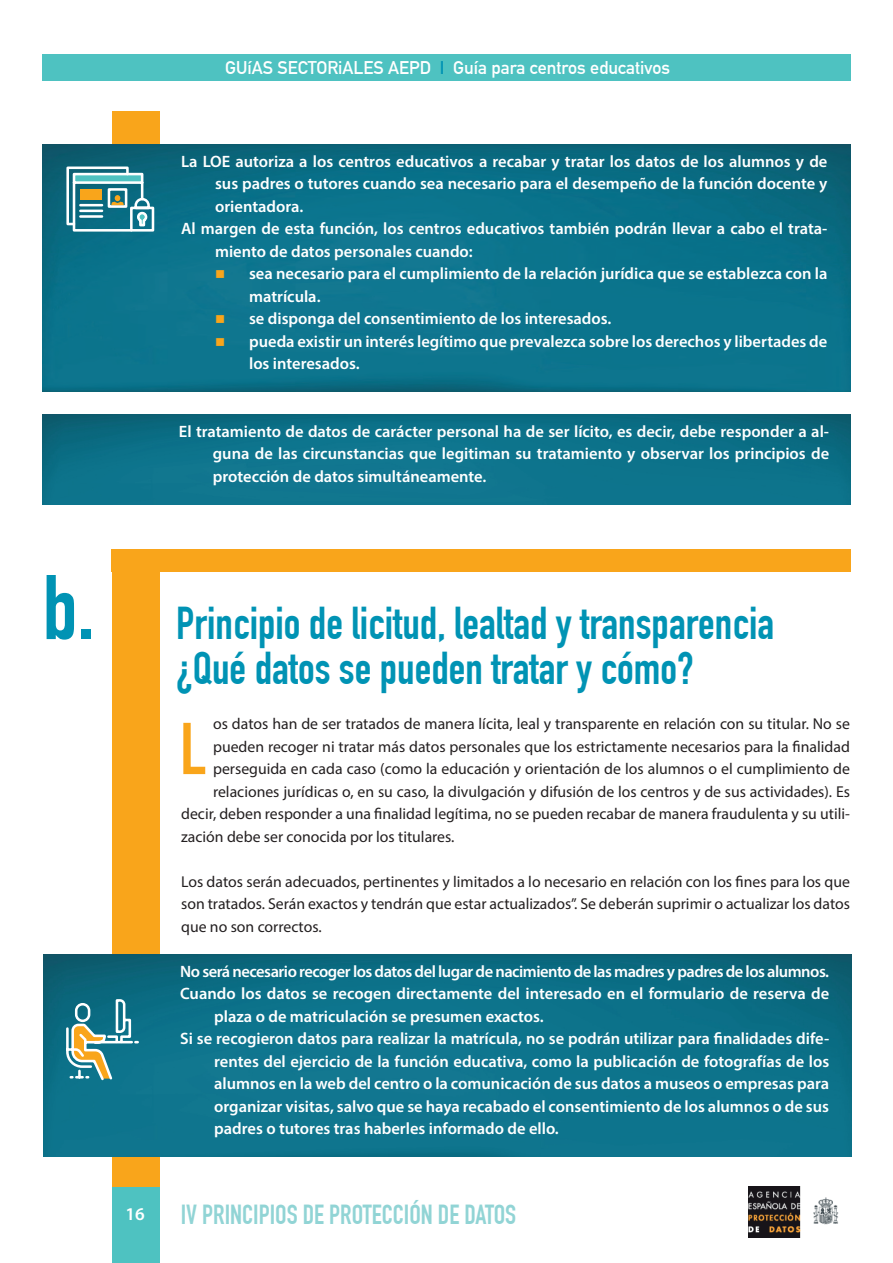
<style>
.page{position:relative;width:893px;height:1263px;background:#fff}
.page>*{position:absolute;margin:0;border:0;box-sizing:border-box;transform-origin:0 0}
.t1{font:700 72px "DIN Condensed";color:#f9a51b}
.t2{font:700 45px/45px "DIN Condensed";color:#0093b4}
.t3{font:700 27px "DIN Condensed";color:#91d4d5}
.t4{font:700 18px "DIN Alternate";color:#fff}
.t5{font:600 18px "Myriad Pro";color:#fff}
.t6{font:600 16.5px/22.5px "Myriad Pro";color:#fff}
.t7{font:600 16.5px "Myriad Pro";letter-spacing:-.03em;color:#fff}
.t8{font:15.75px/22.5px "Myriad Pro";color:#231f20;text-align:justify}
.s1{color:#0093b4}
.s2{color:#f9a51b}
.s3{font-size:90px}
</style>
<div class="page">
<div style="left:42px;top:54px;width:809px;height:27px;background:#4ec2c1"></div>
<div style="left:112px;top:1186px;width:47px;height:77px;background:#4ec2c1"></div>
<img style="left:748px;top:1186px;width:91px;height:51px">
<div style="left:112px;top:549px;width:47px;height:637px;background:#f9a51b"></div>
<img style="left:43px;top:414px;width:807px;height:90px">
<div style="left:112px;top:111px;width:48px;height:191px;background:#f9a51b"></div>
<img style="left:43px;top:144px;width:807px;height:247px">
<img style="left:44px;top:954px;width:807px;height:203px">
<div style="left:112px;top:549px;width:739px;height:23px;background:#f9a51b"></div>
<svg style="left:65px;top:165px;width:91px;height:68px;background:#5a99a0"></svg>
<div style="left:108px;top:188px;width:19px;height:20px;border:3px solid #fff"></div>
<svg style="left:65px;top:998px;width:75px;height:84px;background:#549193"></svg>
<p class="t4" style="left:225px;top:54px;width:446px">GUíAS SECTORiALES AEPD <span class="s1">I</span> Guía para centros educativos</p>
<p class="t6" style="left:181px;top:149px;width:648px">La LOE autoriza a los centros educativos a recabar y tratar los datos de los alumnos y de</p>
<p class="t6" style="left:215px;top:172px;width:614px">sus padres o tutores cuando sea necesario para el desempeño de la función docente y</p>
<p class="t6" style="left:215px;top:194px;width:90px">orientadora.</p>
<p class="t6" style="left:181px;top:217px;width:648px">Al margen de esta función, los centros educativos también podrán llevar a cabo el trata-</p>
<p class="t6" style="left:215px;top:239px;width:259px">miento de datos personales cuando:</p>
<p class="t6" style="left:249px;top:262px;width:580px;text-indent:-34px"><span class="s2">■</span> sea necesario para el cumplimiento de la relación jurídica que se establezca con la matrícula.</p>
<p class="t6" style="left:215px;top:307px;width:398px"><span class="s2">■</span> se disponga del consentimiento de los interesados.</p>
<p class="t6" style="left:249px;top:329px;width:580px;text-indent:-34px"><span class="s2">■</span> pueda existir un interés legítimo que prevalezca sobre los derechos y libertades de los interesados.</p>
<p class="t6" style="left:213px;top:419px;width:618px;text-align:justify;text-indent:-34px">El tratamiento de datos de carácter personal ha de ser lícito, es decir, debe responder a al&shy;guna de las circunstancias que legitiman su tratamiento y observar los principios de protección de datos simultáneamente.</p>
<h2 class="t2" style="left:176px;top:601px;width:599px;text-indent:-133px"><span class="s3">b.</span> Principio de licitud, lealtad y transparencia ¿Qué datos se pueden tratar y cómo?</h2>
<p class="t8" style="left:213px;top:712px;width:638px">os datos han de ser tratados de manera lícita, leal y transparente en relación con su titular. No se</p>
<p class="t8" style="left:213px;top:735px;width:638px">pueden recoger ni tratar más datos personales que los estrictamente necesarios para la finalidad</p>
<p class="t8" style="left:213px;top:757px;width:638px">perseguida en cada caso (como la educación y orientación de los alumnos o el cumplimiento de</p>
<p class="t8" style="left:213px;top:780px;width:638px">relaciones jurídicas o, en su caso, la divulgación y difusión de los centros y de sus actividades). Es</p>
<p class="t8" style="left:181px;top:802px;width:670px">decir, deben responder a una finalidad legítima, no se pueden recabar de manera fraudulenta y su utili-</p>
<p class="t8" style="left:181px;top:825px;width:275px">zación debe ser conocida por los titulares.</p>
<p class="t8" style="left:181px;top:870px;width:670px">Los datos serán adecuados, pertinentes y limitados a lo necesario en relación con los fines para los que son tratados. Serán exactos y tendrán que estar actualizados”. Se deberán suprimir o actualizar los datos que no son correctos.</p>
<h1 class="t1" style="left:180px;top:707px;width:28px">L</h1>
<p class="t5" style="left:125px;top:1202px;width:21px">16</p>
<p class="t7" style="left:180px;top:960px;width:650px">No será necesario recoger los datos del lugar de nacimiento de las madres y padres de los alumnos.</p>
<p class="t6" style="left:180px;top:982px;width:651px">Cuando los datos se recogen directamente del interesado en el formulario de reserva de</p>
<p class="t6" style="left:214px;top:1004px;width:331px">plaza o de matriculación se presumen exactos.</p>
<p class="t6" style="left:180px;top:1027px;width:650px">Si se recogieron datos para realizar la matrícula, no se podrán utilizar para finalidades dife-</p>
<p class="t6" style="left:214px;top:1049px;width:617px">rentes del ejercicio de la función educativa, como la publicación de fotografías de los</p>
<p class="t6" style="left:214px;top:1072px;width:616px">alumnos en la web del centro o la comunicación de sus datos a museos o empresas para</p>
<p class="t6" style="left:214px;top:1094px;width:616px">organizar visitas, salvo que se haya recabado el consentimiento de los alumnos o de sus</p>
<p class="t6" style="left:214px;top:1117px;width:346px">padres o tutores tras haberles informado de ello.</p>
<h3 class="t3" style="left:181px;top:1199px;width:337px">IV PRINCIPIOS DE PROTECCIÓN DE DATOS</h3>
</div>
